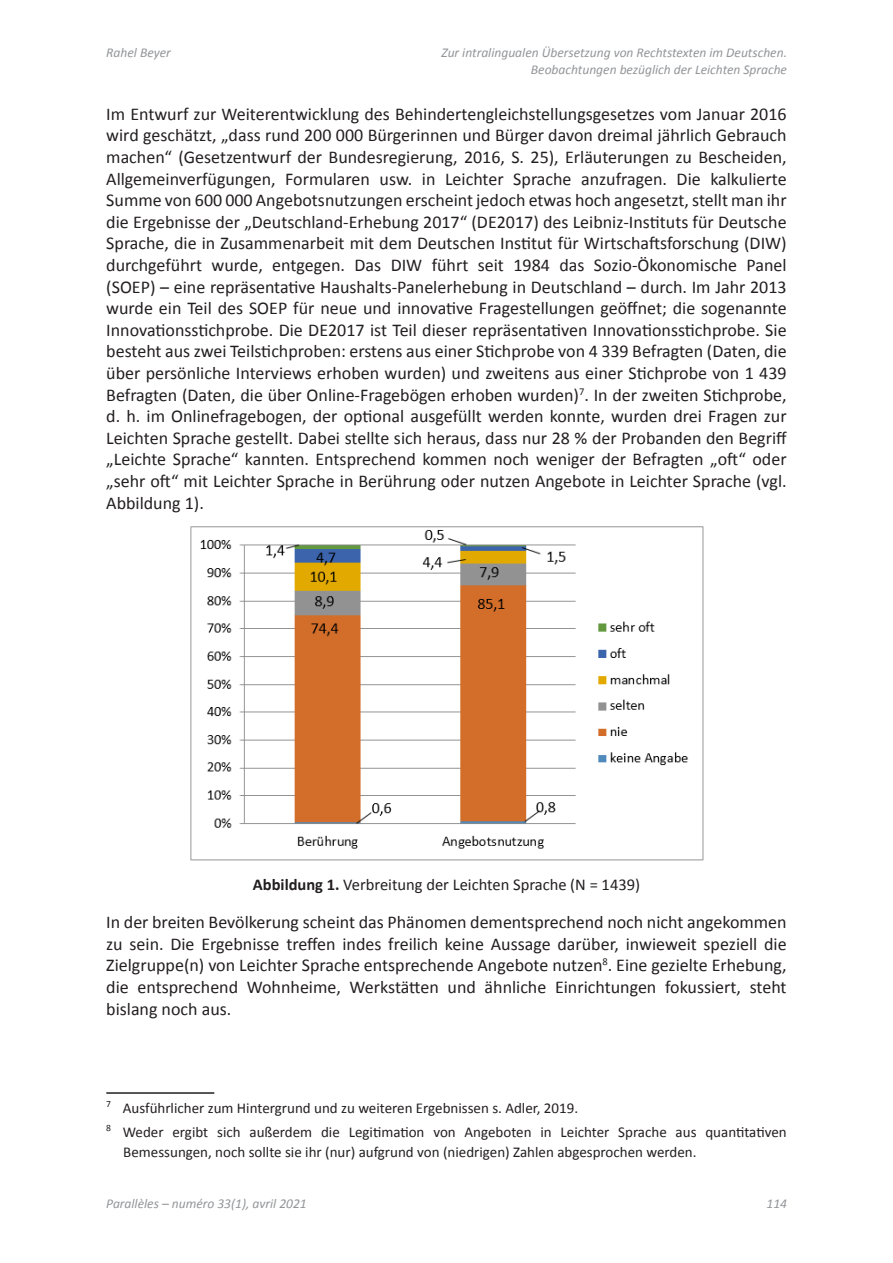
<style>
.page{position:relative;width:893px;height:1263px;background:#fff}
.page>*{position:absolute;margin:0;border:0;box-sizing:border-box;transform-origin:0 0}
.P_Texte{font:18px/21.6px "Calibri";color:#231f20;text-align:justify}
.No_Spacing{font:16.5px "Calibri";color:#231f20}
.P_Footnote{font:15px/19.8px "Calibri";color:#231f20}
.t1{font:italic 13.5px/16.2px "Calibri";color:#939598;text-align:right}
.s1{font-weight:700}
</style>
<div class="page">
<img style="left:190px;top:526px;width:514px;height:335px">
<hr style="left:106px;top:1092px;width:108px;height:2px;background:#231f20">
<p class="t1" style="left:106px;top:44px;width:66px">Rahel Beyer</p>
<p class="t1" style="left:441px;top:44px;width:347px">Zur intralingualen Übersetzung von Rechtstexten im Deutschen.<br>Beobachtungen bezüglich der Leichten Sprache</p>
<p class="P_Texte" style="left:106px;top:103px;width:682px">Im Entwurf zur Weiterentwicklung des Behindertengleichstellungsgesetzes vom Januar 2016 wird geschätzt, „dass rund 200 000 Bürgerinnen und Bürger davon dreimal jährlich Gebrauch machen“ (Gesetzentwurf der Bundesregierung, 2016, S. 25), Erläuterungen zu Bescheiden, Allgemeinverfügungen, Formularen usw. in Leichter Sprache anzufragen. Die kalkulierte Summe von 600 000 Angebotsnutzungen erscheint jedoch etwas hoch angesetzt, stellt man ihr die Ergebnisse der „Deutschland-Erhebung 2017“ (DE2017) des Leibniz-Instituts für Deutsche Sprache, die in Zusammenarbeit mit dem Deutschen Institut für Wirtschaftsforschung (DIW) durchgeführt wurde, entgegen. Das DIW führt seit 1984 das Sozio-Ökonomische Panel (SOEP) – eine repräsentative Haushalts-Panelerhebung in Deutschland – durch. Im Jahr 2013 wurde ein Teil des SOEP für neue und innovative Fragestellungen geöffnet; die sogenannte Innovationsstichprobe. Die DE2017 ist Teil dieser repräsentativen Innovationsstichprobe. Sie besteht aus zwei Teilstichproben: erstens aus einer Stichprobe von 4 339 Befragten (Daten, die über persönliche Interviews erhoben wurden) und zweitens aus einer Stichprobe von 1 439<br>Befragten (Daten, die über Online-Fragebögen erhoben wurden)<sup>7</sup>. In der zweiten Stichprobe, d. h. im Onlinefragebogen, der optional ausgefüllt werden konnte, wurden drei Fragen zur Leichten Sprache gestellt. Dabei stellte sich heraus, dass nur 28 % der Probanden den Begriff „Leichte Sprache“ kannten. Entsprechend kommen noch weniger der Befragten „oft“ oder „sehr oft“ mit Leichter Sprache in Berührung oder nutzen Angebote in Leichter Sprache (vgl.<br>Abbildung 1).</p>
<p class="No_Spacing" style="left:253px;top:874px;width:389px"><span class="s1">Abbildung 1.</span> Verbreitung der Leichten Sprache (N = 1439)</p>
<p class="P_Texte" style="left:106px;top:911px;width:682px">In der breiten Bevölkerung scheint das Phänomen dementsprechend noch nicht angekommen zu sein. Die Ergebnisse treffen indes freilich keine Aussage darüber, inwieweit speziell die Zielgruppe(n) von Leichter Sprache entsprechende Angebote nutzen<sup>8</sup>. Eine gezielte Erhebung, die entsprechend Wohnheime, Werkstätten und ähnliche Einrichtungen fokussiert, steht bislang noch aus.</p>
<p class="P_Footnote" style="left:106px;top:1098px;width:473px"><sup>7</sup> Ausführlicher zum Hintergrund und zu weiteren Ergebnissen s. Adler, 2019.</p>
<p class="P_Footnote" style="left:123px;top:1122px;width:665px;text-indent:-17px"><sup>8</sup> Weder ergibt sich außerdem die Legitimation von Angeboten in Leichter Sprache aus quantitativen<br>Bemessungen, noch sollte sie ihr (nur) aufgrund von (niedrigen) Zahlen abgesprochen werden.</p>
<p class="t1" style="left:106px;top:1195px;width:202px">Parallèles – numéro 33(1), avril 2021</p>
<p class="t1" style="left:767px;top:1195px;width:22px">114</p>
</div>
